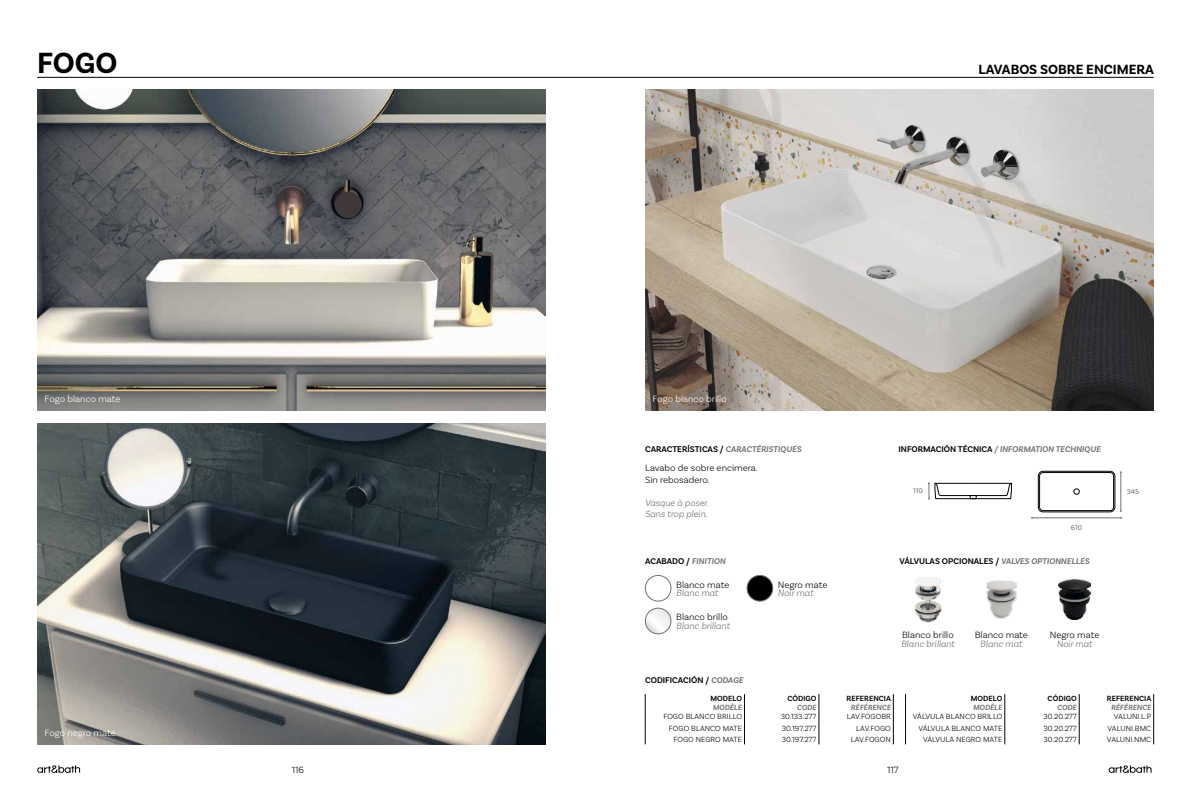
<style>
.page{position:relative;width:1191px;height:794px;background:#fff}
.page>*{position:absolute;margin:0;border:0;box-sizing:border-box;transform-origin:0 0}
.t1{font:700 30.62px "Basic Sans";color:#000}
.t2{font:700 14px "Basic Sans";color:#000}
.t3{font:300 9.62px/11.5px "Basic Sans";color:#000}
.t4{font:italic 300 9.62px/11.5px "Basic Sans";color:#707172}
.t5{font:300 9.62px "Basic Sans";color:#fff}
.t6{font:600 8.75px "Basic Sans";color:#000}
.t7{font:italic 600 8.75px "Basic Sans";color:#707172}
.t8{font:300 7.88px "Basic Sans";color:#000}
.t9{font:600 7.88px "Basic Sans";color:#000}
.t10{font:italic 600 7.88px "Basic Sans";color:#707172}
.t11{font:7.17px "Basic Sans";color:#707172}
.s1{font-style:italic;color:#707172}
.s2{font-style:normal;color:#000}
</style>
<div class="page">
<hr style="left:37px;top:77px;width:1116px;height:1px;background:#000">
<svg style="left:37px;top:765px;width:43px;height:8px"></svg>
<svg style="left:1108px;top:765px;width:43px;height:8px"></svg>
<img style="left:37px;top:90px;width:509px;height:320px">
<img style="left:37px;top:424px;width:509px;height:320px">
<img style="left:645px;top:90px;width:508px;height:320px">
<hr style="left:1032px;top:517px;width:89px;height:1px;background:#707172">
<hr style="left:1120px;top:472px;width:1px;height:39px;background:#707172">
<div style="left:1038px;top:471px;width:77px;height:41px;border:1px solid #000;border-radius:5px"></div>
<div style="left:1039px;top:472px;width:74px;height:38px;border:1px solid #000;border-radius:4px"></div>
<svg style="left:1073px;top:489px;width:6px;height:5px"></svg>
<svg style="left:928px;top:482px;width:84px;height:17px"></svg>
<div style="left:645px;top:575px;width:26px;height:26px;border:1px solid #707172;border-radius:50%"></div>
<div style="left:747px;top:575px;width:25px;height:26px;background:#000;border-radius:50%"></div>
<div style="left:747px;top:575px;width:26px;height:26px;border:1px solid #707172;border-radius:50%"></div>
<svg style="left:645px;top:608px;width:26px;height:26px"></svg>
<div style="left:645px;top:608px;width:26px;height:26px;border:1px solid #707172;border-radius:50%"></div>
<img style="left:914px;top:577px;width:27px;height:45px">
<img style="left:986px;top:580px;width:31px;height:39px">
<img style="left:1059px;top:579px;width:31px;height:40px">
<svg style="left:645px;top:694px;width:1px;height:50px"></svg>
<svg style="left:893px;top:694px;width:1px;height:50px"></svg>
<svg style="left:744px;top:694px;width:1px;height:50px"></svg>
<svg style="left:818px;top:694px;width:1px;height:50px"></svg>
<svg style="left:905px;top:694px;width:1px;height:50px"></svg>
<svg style="left:1153px;top:694px;width:1px;height:50px"></svg>
<svg style="left:1004px;top:694px;width:1px;height:50px"></svg>
<svg style="left:1079px;top:694px;width:1px;height:50px"></svg>
<h1 class="t1" style="left:37px;top:44px;width:82px">FOGO</h1>
<p class="t5" style="left:45px;top:393px;width:77px">Fogo blanco mate</p>
<p class="t5" style="left:45px;top:727px;width:73px">Fogo negro mate</p>
<h2 class="t2" style="left:978px;top:60px;width:177px">LAVABOS SOBRE ENCIMERA</h2>
<p class="t5" style="left:652px;top:393px;width:76px">Fogo blanco brillo</p>
<p class="t6" style="left:645px;top:444px;width:158px">CARACTERÍSTICAS / <span class="s1">CARACTÉRISTIQUES</span></p>
<p class="t3" style="left:645px;top:462px;width:114px">Lavabo de sobre encimera.<br>Sin rebosadero.</p>
<p class="t4" style="left:645px;top:496px;width:65px">Vasque à poser.<br>Sans trop plein.</p>
<p class="t6" style="left:645px;top:555px;width:82px">ACABADO / <span class="s1">FINITION</span></p>
<p class="t3" style="left:676px;top:578px;width:55px">Blanco mate</p>
<p class="t4" style="left:676px;top:587px;width:44px">Blanc mat</p>
<p class="t3" style="left:676px;top:611px;width:53px">Blanco brillo</p>
<p class="t4" style="left:676px;top:620px;width:55px">Blanc brillant</p>
<p class="t3" style="left:778px;top:578px;width:51px">Negro mate</p>
<p class="t4" style="left:778px;top:587px;width:37px">Noir mat</p>
<p class="t7" style="left:898px;top:444px;width:204px"><span class="s2">INFORMACIÓN TÉCNICA</span> / INFORMATION TECHNIQUE</p>
<p class="t11" style="left:913px;top:486px;width:11px">110</p>
<p class="t11" style="left:1126px;top:487px;width:14px">345</p>
<p class="t11" style="left:1071px;top:523px;width:13px">610</p>
<p class="t6" style="left:899px;top:555px;width:191px">VÁLVULAS OPCIONALES / <span class="s1">VALVES OPTIONNELLES</span></p>
<p class="t3" style="left:902px;top:628px;width:53px">Blanco brillo</p>
<p class="t4" style="left:901px;top:637px;width:55px">Blanc brillant</p>
<p class="t3" style="left:974px;top:628px;width:55px">Blanco mate</p>
<p class="t4" style="left:980px;top:637px;width:44px">Blanc mat</p>
<p class="t3" style="left:1050px;top:628px;width:51px">Negro mate</p>
<p class="t4" style="left:1056px;top:637px;width:37px">Noir mat</p>
<p class="t6" style="left:645px;top:675px;width:100px">CODIFICACIÓN / <span class="s1">CODAGE</span></p>
<p class="t9" style="left:710px;top:694px;width:33px">MODELO</p>
<p class="t9" style="left:787px;top:694px;width:31px">CÓDIGO</p>
<p class="t9" style="left:846px;top:694px;width:46px">REFERENCIA</p>
<p class="t10" style="left:713px;top:702px;width:31px">MODÈLE</p>
<p class="t10" style="left:797px;top:702px;width:21px">CODE</p>
<p class="t10" style="left:851px;top:702px;width:42px">RÉFÉRENCE</p>
<p class="t8" style="left:663px;top:712px;width:80px">FOGO BLANCO BRILLO</p>
<p class="t8" style="left:781px;top:712px;width:37px">30.133.277</p>
<p class="t8" style="left:846px;top:712px;width:46px">LAV.FOGOBR</p>
<p class="t8" style="left:669px;top:723px;width:74px">FOGO BLANCO MATE</p>
<p class="t8" style="left:781px;top:723px;width:36px">30.197.277</p>
<p class="t8" style="left:856px;top:723px;width:36px">LAV.FOGO</p>
<p class="t8" style="left:673px;top:734px;width:70px">FOGO NEGRO MATE</p>
<p class="t8" style="left:781px;top:734px;width:36px">30.197.277</p>
<p class="t8" style="left:851px;top:734px;width:42px">LAV.FOGON</p>
<p class="t9" style="left:970px;top:694px;width:33px">MODELO</p>
<p class="t9" style="left:1047px;top:694px;width:31px">CÓDIGO</p>
<p class="t9" style="left:1107px;top:694px;width:46px">REFERENCIA</p>
<p class="t10" style="left:973px;top:702px;width:31px">MODÈLE</p>
<p class="t10" style="left:1057px;top:702px;width:21px">CODE</p>
<p class="t10" style="left:1111px;top:702px;width:42px">RÉFÉRENCE</p>
<p class="t8" style="left:913px;top:712px;width:91px">VÁLVULA BLANCO BRILLO</p>
<p class="t8" style="left:1043px;top:712px;width:35px">30.20.277</p>
<p class="t8" style="left:1113px;top:712px;width:39px">VALUNI.L.P</p>
<p class="t8" style="left:918px;top:723px;width:85px">VÁLVULA BLANCO MATE</p>
<p class="t8" style="left:1043px;top:723px;width:35px">30.20.277</p>
<p class="t8" style="left:1107px;top:723px;width:45px">VALUNI.BMC</p>
<p class="t8" style="left:923px;top:734px;width:81px">VÁLVULA NEGRO MATE</p>
<p class="t8" style="left:1043px;top:734px;width:35px">30.20.277</p>
<p class="t8" style="left:1107px;top:734px;width:46px">VALUNI.NMC</p>
<p class="t3" style="left:292px;top:763px;width:14px">116</p>
<p class="t3" style="left:887px;top:763px;width:13px">117</p>
</div>
